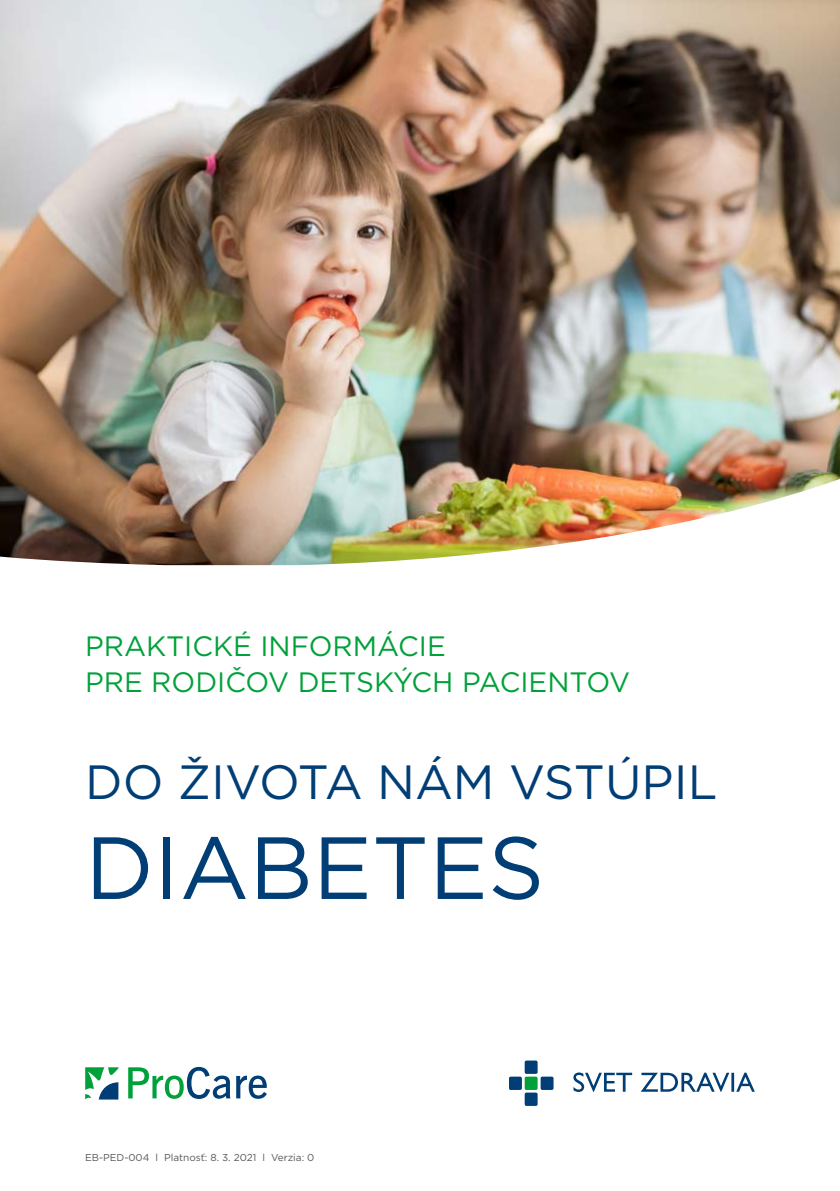
<style>
.page{position:relative;width:840px;height:1191px;background:#fff}
.page>*{position:absolute;margin:0;border:0;box-sizing:border-box;transform-origin:0 0}
.t1{font:88px "Gotham";color:#003e75}
.t2{font:48px "Gotham";color:#003e75}
.t3{font:28px/36px "Gotham";color:#00a13a}
.t4{font:10px "Gotham";color:#575756}
</style>
<div class="page">
<img style="left:0;top:0;width:839px;height:565px">
<svg style="left:85px;top:1067px;width:33px;height:32px"></svg>
<svg style="left:128px;top:1067px;width:102px;height:32px"></svg>
<svg style="left:236px;top:1075px;width:31px;height:23px"></svg>
<svg style="left:573px;top:1072px;width:181px;height:20px"></svg>
<div style="left:524px;top:1060px;width:13px;height:13px;background:#003e75;border-radius:2px"></div>
<div style="left:524px;top:1076px;width:13px;height:14px;background:#00a13a;border-radius:2px"></div>
<div style="left:540px;top:1076px;width:13px;height:14px;background:#003e75;border-radius:2px"></div>
<div style="left:508px;top:1076px;width:13px;height:14px;background:#003e75;border-radius:2px"></div>
<div style="left:524px;top:1092px;width:13px;height:14px;background:#003e75;border-radius:2px"></div>
<p class="t3" style="left:85px;top:628px;width:546px">PRAKTICKÉ INFORMÁCIE<br>PRE RODIČOV DETSKÝCH PACIENTOV</p>
<h2 class="t2" style="left:85px;top:755px;width:633px">DO ŽIVOTA NÁM VSTÚPIL</h2>
<h1 class="t1" style="left:85px;top:819px;width:460px">DIABETES</h1>
<p class="t4" style="left:85px;top:1152px;width:231px">EB-PED-004 l Platnosť: 8. 3. 2021 l Verzia: 0</p>
</div>
